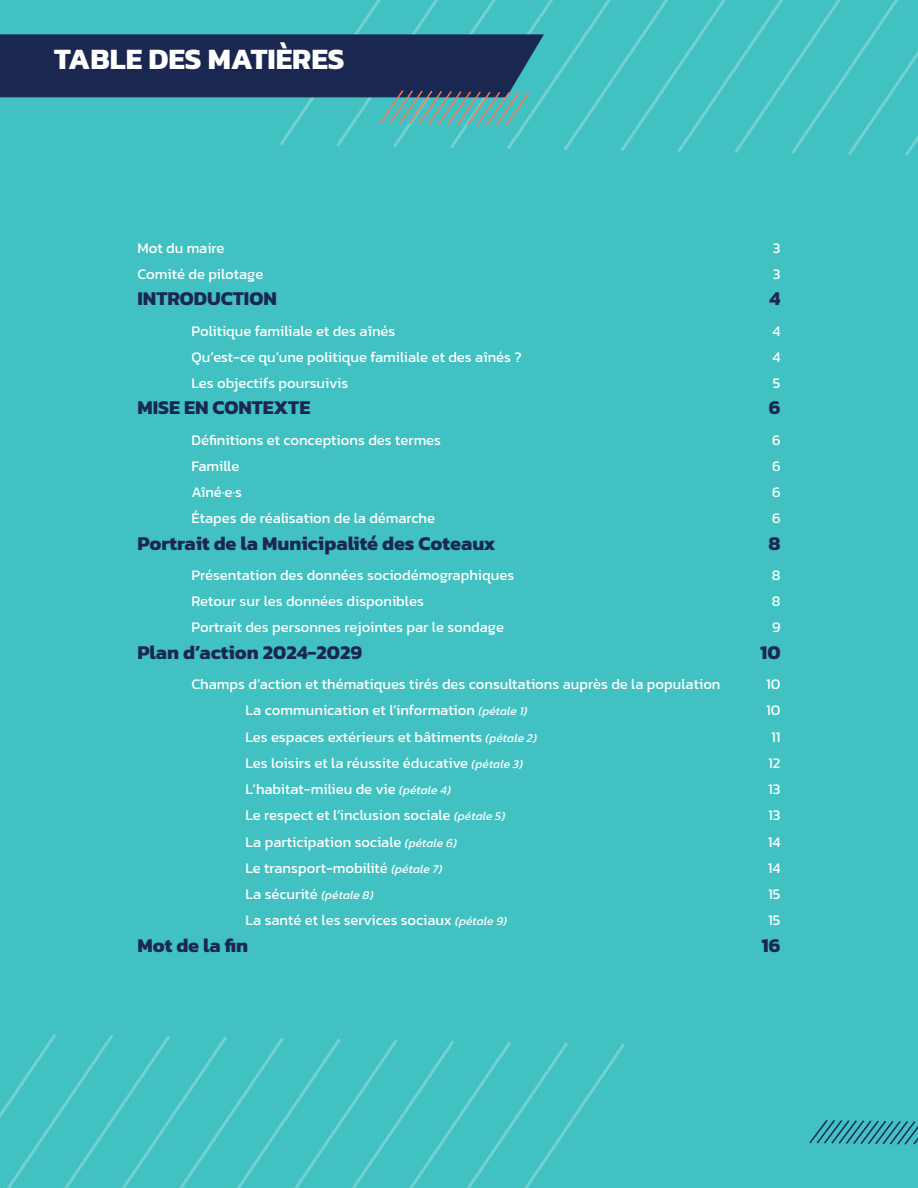
<style>
.page{position:relative;width:918px;height:1188px;background:#41c1c2}
.page>*{position:absolute;margin:0;border:0;box-sizing:border-box;transform-origin:0 0}
.t1{font:700 30px "Kanit";color:#fff}
.t2{font:700 19.8px "Kanit";color:#1a2851}
.t3{font:14.85px "Kanit";color:#fff}
.s1{font-style:italic;font-size:12px}
</style>
<div class="page">
<svg style="left:279px;top:0;width:639px;height:156px"></svg>
<svg style="left:0;top:1034px;width:625px;height:154px"></svg>
<svg style="left:809px;top:1120px;width:109px;height:25px"></svg>
<svg style="left:0;top:34px;width:544px;height:94px"></svg>
<h1 class="t1" style="left:54px;top:35px;width:292px">TABLE DES MATIÈRES</h1>
<p class="t3" style="left:137px;top:237px;width:89px">Mot du maire</p>
<p class="t3" style="left:773px;top:237px;width:9px">3</p>
<p class="t3" style="left:137px;top:263px;width:127px">Comité de pilotage</p>
<p class="t3" style="left:773px;top:263px;width:9px">3</p>
<h2 class="t2" style="left:137px;top:283px;width:141px">INTRODUCTION</h2>
<h2 class="t2" style="left:770px;top:283px;width:12px">4</h2>
<p class="t3" style="left:191px;top:320px;width:205px">Politique familiale et des aînés</p>
<p class="t3" style="left:772px;top:320px;width:10px">4</p>
<p class="t3" style="left:191px;top:346px;width:332px">Qu’est-ce qu’une politique familiale et des aînés ?</p>
<p class="t3" style="left:772px;top:346px;width:10px">4</p>
<p class="t3" style="left:191px;top:372px;width:158px">Les objectifs poursuivis</p>
<p class="t3" style="left:773px;top:372px;width:9px">5</p>
<h2 class="t2" style="left:137px;top:392px;width:174px">MISE EN CONTEXTE</h2>
<h2 class="t2" style="left:769px;top:392px;width:13px">6</h2>
<p class="t3" style="left:191px;top:429px;width:251px">Définitions et conceptions des termes</p>
<p class="t3" style="left:772px;top:429px;width:10px">6</p>
<p class="t3" style="left:191px;top:455px;width:49px">Famille</p>
<p class="t3" style="left:772px;top:455px;width:10px">6</p>
<p class="t3" style="left:191px;top:481px;width:52px">Aîné·e·s</p>
<p class="t3" style="left:772px;top:481px;width:10px">6</p>
<p class="t3" style="left:191px;top:508px;width:245px">Étapes de réalisation de la démarche</p>
<p class="t3" style="left:772px;top:508px;width:10px">6</p>
<h2 class="t2" style="left:137px;top:528px;width:360px">Portrait de la Municipalité des Coteaux</h2>
<h2 class="t2" style="left:768px;top:528px;width:14px">8</h2>
<p class="t3" style="left:191px;top:564px;width:324px">Présentation des données sociodémographiques</p>
<p class="t3" style="left:772px;top:564px;width:10px">8</p>
<p class="t3" style="left:191px;top:590px;width:234px">Retour sur les données disponibles</p>
<p class="t3" style="left:772px;top:590px;width:10px">8</p>
<p class="t3" style="left:191px;top:617px;width:314px">Portrait des personnes rejointes par le sondage</p>
<p class="t3" style="left:772px;top:617px;width:10px">9</p>
<h2 class="t2" style="left:137px;top:637px;width:226px">Plan d’action 2024-2029</h2>
<h2 class="t2" style="left:760px;top:637px;width:22px">10</h2>
<p class="t3" style="left:191px;top:673px;width:531px">Champs d’action et thématiques tirés des consultations auprès de la population</p>
<p class="t3" style="left:766px;top:673px;width:16px">10</p>
<p class="t3" style="left:245px;top:700px;width:284px">La communication et l’information <span class="s1">(pétale 1)</span></p>
<p class="t3" style="left:766px;top:700px;width:16px">10</p>
<p class="t3" style="left:245px;top:726px;width:293px">Les espaces extérieurs et bâtiments <span class="s1">(pétale 2)</span></p>
<p class="t3" style="left:771px;top:726px;width:11px">11</p>
<p class="t3" style="left:245px;top:752px;width:279px">Les loisirs et la réussite éducative <span class="s1">(pétale 3)</span></p>
<p class="t3" style="left:768px;top:752px;width:14px">12</p>
<p class="t3" style="left:245px;top:778px;width:207px">L’habitat-milieu de vie <span class="s1">(pétale 4)</span></p>
<p class="t3" style="left:768px;top:778px;width:14px">13</p>
<p class="t3" style="left:245px;top:805px;width:261px">Le respect et l’inclusion sociale <span class="s1">(pétale 5)</span></p>
<p class="t3" style="left:768px;top:805px;width:14px">13</p>
<p class="t3" style="left:245px;top:831px;width:213px">La participation sociale <span class="s1">(pétale 6)</span></p>
<p class="t3" style="left:768px;top:831px;width:14px">14</p>
<p class="t3" style="left:245px;top:857px;width:199px">Le transport-mobilité <span class="s1">(pétale 7)</span></p>
<p class="t3" style="left:768px;top:857px;width:14px">14</p>
<p class="t3" style="left:245px;top:883px;width:130px">La sécurité <span class="s1">(pétale 8)</span></p>
<p class="t3" style="left:768px;top:883px;width:14px">15</p>
<p class="t3" style="left:245px;top:910px;width:263px">La santé et les services sociaux <span class="s1">(pétale 9)</span></p>
<p class="t3" style="left:768px;top:910px;width:14px">15</p>
<h2 class="t2" style="left:137px;top:929px;width:112px">Mot de la fin</h2>
<h2 class="t2" style="left:762px;top:929px;width:20px">16</h2>
</div>
